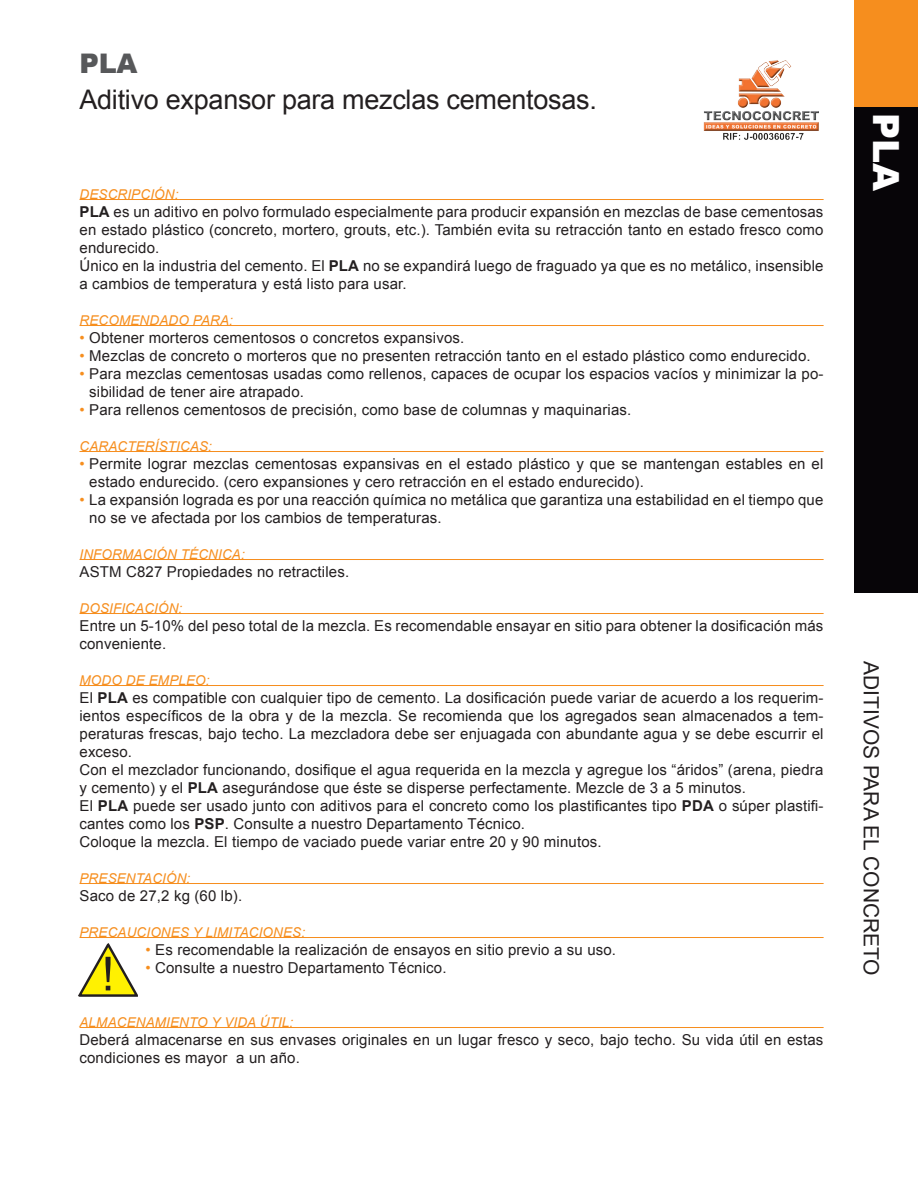
<style>
.page{position:relative;width:918px;height:1188px;background:#fff}
.page>*{position:absolute;margin:0;border:0;box-sizing:border-box;transform-origin:0 0}
.t1{font:900 36px "Arial";color:#fff}
.t2{font:27px "Arial";letter-spacing:-.01em;color:#231f20}
.t3{font:900 27px "Arial";color:#57585a}
.t4{font:21px "Arial";color:#231f20}
.t5{font:15px/18px "Arial";letter-spacing:.01em;color:#231f20}
.t6{font:italic 13.5px "Arial";letter-spacing:.01em;color:#f68e1e}
.s1{font-weight:700}
.s2{color:#f68e1e}
</style>
<div class="page">
<hr style="left:80px;top:199px;width:744px;height:1px;background:#f68e1e">
<hr style="left:80px;top:325px;width:744px;height:1px;background:#f68e1e">
<hr style="left:80px;top:451px;width:744px;height:1px;background:#f68e1e">
<hr style="left:80px;top:559px;width:744px;height:1px;background:#f68e1e">
<hr style="left:80px;top:613px;width:744px;height:1px;background:#f68e1e">
<hr style="left:80px;top:685px;width:744px;height:1px;background:#f68e1e">
<hr style="left:80px;top:883px;width:744px;height:1px;background:#f68e1e">
<hr style="left:80px;top:937px;width:744px;height:1px;background:#f68e1e">
<hr style="left:80px;top:1027px;width:744px;height:1px;background:#f68e1e">
<svg style="left:78px;top:943px;width:60px;height:54px"></svg>
<div style="left:854px;top:104px;width:64px;height:489px;background:#070508"></div>
<div style="left:854px;top:0;width:64px;height:106px;background:#f68e1e"></div>
<img style="left:703px;top:60px;width:116px;height:80px">
<h2 class="t3" style="left:80px;top:44px;width:59px">PLA</h2>
<h2 class="t2" style="left:80px;top:82px;width:519px">Aditivo expansor para mezclas cementosas.</h2>
<p class="t6" style="left:80px;top:186px;width:100px">DESCRIPCIÓN:</p>
<p class="t5" style="left:80px;top:203px;width:746px"><span class="s1">PLA</span> es un aditivo en polvo formulado especialmente para producir expansión en mezclas de base cementosas en estado plástico (concreto, mortero, grouts, etc.). También evita su retracción tanto en estado fresco como endurecido.<br>Único en la industria del cemento. El <span class="s1">PLA</span> no se expandirá luego de fraguado ya que es no metálico, insensible a cambios de temperatura y está listo para usar.</p>
<p class="t6" style="left:80px;top:312px;width:155px">RECOMENDADO PARA:</p>
<p class="t5" style="left:80px;top:329px;width:386px"><span class="s2">•</span> Obtener morteros cementosos o concretos expansivos.</p>
<p class="t5" style="left:80px;top:347px;width:733px"><span class="s2">•</span> Mezclas de concreto o morteros que no presenten retracción tanto en el estado plástico como endurecido.</p>
<p class="t5" style="left:89px;top:365px;width:736px;text-indent:-10px"><span class="s2">•</span> Para mezclas cementosas usadas como rellenos, capaces de ocupar los espacios vacíos y minimizar la po&shy;sibilidad de tener aire atrapado.</p>
<p class="t5" style="left:80px;top:401px;width:553px"><span class="s2">•</span> Para rellenos cementosos de precisión, como base de columnas y maquinarias.</p>
<p class="t6" style="left:80px;top:438px;width:134px">CARACTERÍSTICAS:</p>
<p class="t5" style="left:89px;top:455px;width:736px;text-indent:-10px"><span class="s2">•</span> Permite lograr mezclas cementosas expansivas en el estado plástico y que se mantengan estables en el estado endurecido. (cero expansiones y cero retracción en el estado endurecido).</p>
<p class="t5" style="left:89px;top:491px;width:736px;text-indent:-10px"><span class="s2">•</span> La expansión lograda es por una reacción química no metálica que garantiza una estabilidad en el tiempo que no se ve afectada por los cambios de temperaturas.</p>
<p class="t6" style="left:80px;top:546px;width:167px">INFORMACIÓN TÉCNICA:</p>
<p class="t5" style="left:80px;top:563px;width:271px">ASTM C827 Propiedades no retractiles.</p>
<p class="t6" style="left:80px;top:600px;width:104px">DOSIFICACIÓN:</p>
<p class="t5" style="left:80px;top:617px;width:745px">Entre un 5-10% del peso total de la mezcla. Es recomendable ensayar en sitio para obtener la dosificación más conveniente.</p>
<p class="t6" style="left:80px;top:672px;width:132px">MODO DE EMPLEO:</p>
<p class="t5" style="left:80px;top:689px;width:746px">El <span class="s1">PLA</span> es compatible con cualquier tipo de cemento. La dosificación puede variar de acuerdo a los requerim&shy;ientos específicos de la obra y de la mezcla. Se recomienda que los agregados sean almacenados a tem&shy;peraturas frescas, bajo techo. La mezcladora debe ser enjuagada con abundante agua y se debe escurrir el exceso.<br>Con el mezclador funcionando, dosifique el agua requerida en la mezcla y agregue los “áridos” (arena, piedra y cemento) y el <span class="s1">PLA</span> asegurándose que éste se disperse perfectamente. Mezcle de 3 a 5 minutos.<br>El <span class="s1">PLA</span> puede ser usado junto con aditivos para el concreto como los plastificantes tipo <span class="s1">PDA</span> o súper plastifi&shy;cantes como los <span class="s1">PSP</span>. Consulte a nuestro Departamento Técnico.<br>Coloque la mezcla. El tiempo de vaciado puede variar entre 20 y 90 minutos.</p>
<p class="t6" style="left:80px;top:870px;width:112px">PRESENTACIÓN:</p>
<p class="t5" style="left:80px;top:887px;width:164px">Saco de 27,2 kg (60 lb).</p>
<p class="t6" style="left:80px;top:924px;width:227px">PRECAUCIONES Y LIMITACIONES:</p>
<p class="t5" style="left:145px;top:941px;width:472px"><span class="s2">•</span> Es recomendable la realización de ensayos en sitio previo a su uso.</p>
<p class="t5" style="left:145px;top:959px;width:303px"><span class="s2">•</span> Consulte a nuestro Departamento Técnico.</p>
<p class="t6" style="left:80px;top:1014px;width:215px">ALMACENAMIENTO Y VIDA ÚTIL:</p>
<p class="t5" style="left:80px;top:1031px;width:745px">Deberá almacenarse en sus envases originales en un lugar fresco y seco, bajo techo. Su vida útil en estas condiciones es mayor a un año.</p>
<h1 class="t1" style="left:912px;top:113px;width:80px;rotate:90deg">PLA</h1>
<h3 class="t4" style="left:885px;top:661px;width:314px;rotate:90deg">Aditivos para el concreto</h3>
</div>
